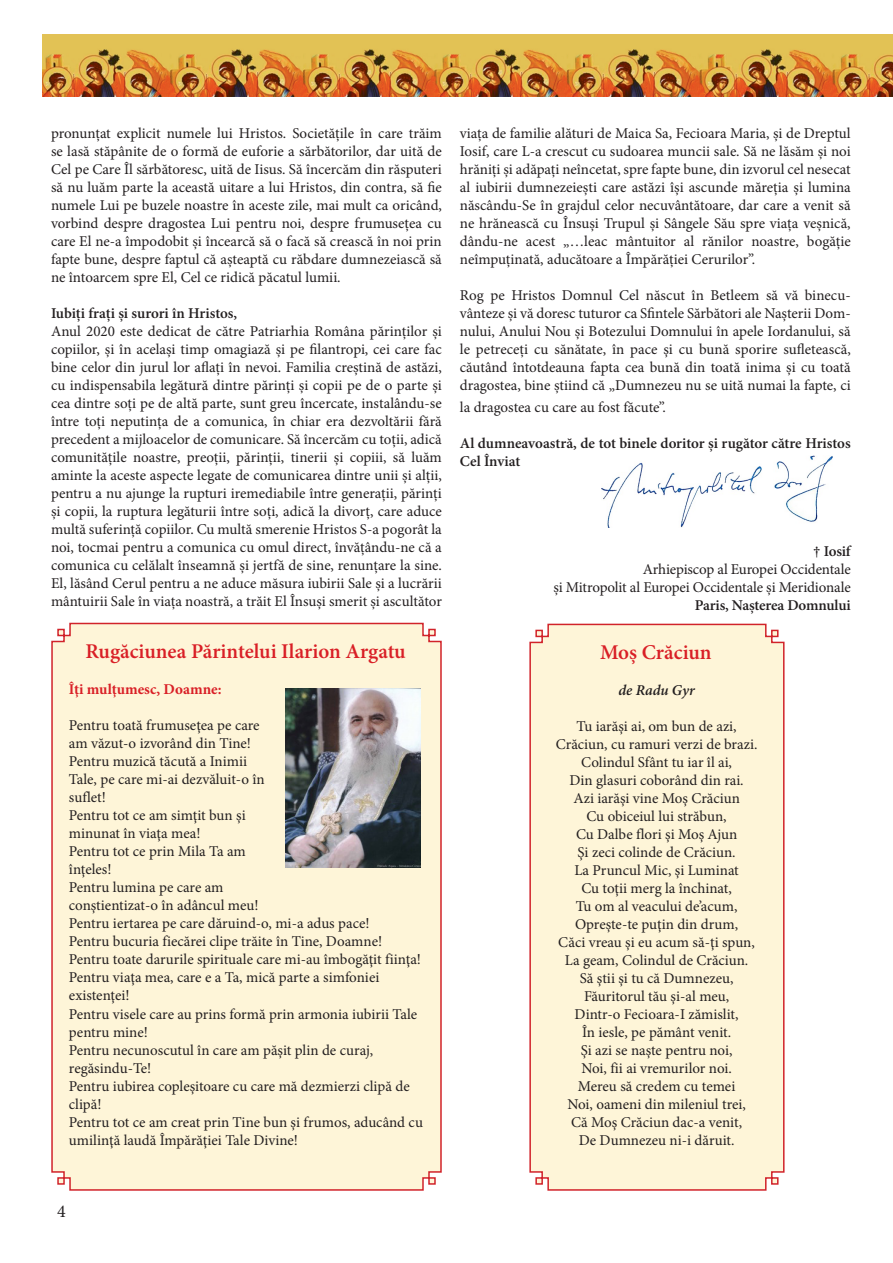
<style>
.page{position:relative;width:893px;height:1263px;background:#fff}
.page>*{position:absolute;margin:0;border:0;box-sizing:border-box;transform-origin:0 0}
.Titlu{font:600 21px "Minion Pro";color:#d91f26}
.t1{font:18px "Minion Pro";color:#231f20}
.Titlu-2{font:15px/18px "Minion Pro";color:#231f20}
.Text{font:600 15px/18px "Minion Pro";letter-spacing:-.005em;color:#231f20}
.Text-2{font:15px "Minion Pro";letter-spacing:-.01em;color:#231f20}
.Titlu-3{font:700 15px "Minion Pro";color:#d91f26}
.Titlu-4{font:italic 600 15px "Minion Pro";letter-spacing:-.005em;color:#231f20}
</style>
<div class="page">
<img style="left:43px;top:34px;width:850px;height:63px">
<div style="left:51px;top:622px;width:391px;height:569px;background:#fef5d8"></div>
<img style="left:601px;top:456px;width:232px;height:72px">
<img style="left:285px;top:688px;width:136px;height:179px">
<div style="left:529px;top:623px;width:256px;height:568px;background:#fef5d8"></div>
<p class="Titlu-2" style="left:51px;top:124px;width:392px;text-align:justify">pronunțat explicit numele lui Hristos. Societățile în care trăim se lasă stăpânite de o formă de euforie a sărbătorilor, dar uită de Cel pe Care Îl sărbătoresc, uită de Iisus. Să încercăm din răsputeri să nu luăm parte la această uitare a lui Hristos, din contra, să fie numele Lui pe buzele noastre în aceste zile, mai mult ca oricând, vorbind despre dragostea Lui pentru noi, despre frumusețea cu care El ne-a împodobit și încearcă să o facă să crească în noi prin fapte bune, despre faptul că așteaptă cu răbdare dumnezeiască să ne întoarcem spre El, Cel ce ridică păcatul lumii.</p>
<p class="Text" style="left:51px;top:304px;width:188px">Iubiți frați și surori în Hristos,</p>
<p class="Titlu-2" style="left:51px;top:322px;width:392px;text-align:justify">Anul 2020 este dedicat de către Patriarhia Româna părinților și copiilor, și în același timp omagiază și pe filantropi, cei care fac bine celor din jurul lor aflați în nevoi. Familia creștină de astăzi, cu indispensabila legătură dintre părinți și copii pe de o parte și cea dintre soți pe de altă parte, sunt greu încercate, instalându-se între toți neputința de a comunica, în chiar era dezvoltării fără precedent a mijloacelor de comunicare. Să încercăm cu toții, adică comunitățile noastre, preoții, părinții, tinerii și copiii, să luăm aminte la aceste aspecte legate de comunicarea dintre unii și alții, pentru a nu ajunge la rupturi iremediabile între generații, părinți și copii, la ruptura legăturii între soți, adică la divorț, care aduce multă suferință copiilor. Cu multă smerenie Hristos S-a pogorât la noi, tocmai pentru a comunica cu omul direct, învățându-ne că a comunica cu celălalt înseamnă și jertfă de sine, renunțare la sine.<br>El, lăsând Cerul pentru a ne aduce măsura iubirii Sale și a lucrării mântuirii Sale în viața noastră, a trăit El Însuși smerit și ascultător</p>
<p class="Titlu" style="left:85px;top:637px;width:322px">Rugăciunea Părintelui Ilarion Argatu</p>
<p class="Titlu-3" style="left:69px;top:679px;width:154px">Îţi mulţumesc, Doamne:</p>
<p class="Titlu-2" style="left:69px;top:717px;width:192px">Pentru toată frumuseţea pe care am văzut-o izvorând din Tine!</p>
<p class="Titlu-2" style="left:69px;top:753px;width:197px">Pentru muzică tăcută a Inimii<br>Tale, pe care mi-ai dezvăluit-o în suflet!</p>
<p class="Titlu-2" style="left:69px;top:807px;width:178px">Pentru tot ce am simţit bun şi minunat în viaţa mea!</p>
<p class="Titlu-2" style="left:69px;top:843px;width:178px">Pentru tot ce prin Mila Ta am înţeles!</p>
<p class="Titlu-2" style="left:69px;top:879px;width:191px">Pentru lumina pe care am conştientizat-o în adâncul meu!</p>
<p class="Titlu-2" style="left:69px;top:915px;width:302px">Pentru iertarea pe care dăruind-o, mi-a adus pace!</p>
<p class="Titlu-2" style="left:69px;top:933px;width:315px">Pentru bucuria fiecărei clipe trăite în Tine, Doamne!</p>
<p class="Titlu-2" style="left:69px;top:951px;width:354px">Pentru toate darurile spirituale care mi-au îmbogăţit fiinţa!</p>
<p class="Titlu-2" style="left:69px;top:969px;width:312px">Pentru viaţa mea, care e a Ta, mică parte a simfoniei existenţei!</p>
<p class="Titlu-2" style="left:69px;top:1005px;width:350px">Pentru visele care au prins formă prin armonia iubirii Tale pentru mine!</p>
<p class="Titlu-2" style="left:69px;top:1041px;width:306px">Pentru necunoscutul în care am păşit plin de curaj, regăsindu-Te!</p>
<p class="Titlu-2" style="left:69px;top:1077px;width:342px">Pentru iubirea copleşitoare cu care mă dezmierzi clipă de clipă!</p>
<p class="Titlu-2" style="left:69px;top:1113px;width:356px">Pentru tot ce am creat prin Tine bun şi frumos, aducând cu umilinţă laudă Împărăţiei Tale Divine!</p>
<p class="Titlu-2" style="left:460px;top:124px;width:392px;text-align:justify">viața de familie alături de Maica Sa, Fecioara Maria, și de Dreptul Iosif, care L-a crescut cu sudoarea muncii sale. Să ne lăsăm și noi hrăniți și adăpați neîncetat, spre fapte bune, din izvorul cel nesecat al iubirii dumnezeiești care astăzi își ascunde măreția și lumina născându-Se în grajdul celor necuvântătoare, dar care a venit să ne hrănească cu Însuși Trupul și Sângele Său spre viața veșnică, dându-ne acest „…leac mântuitor al rănilor noastre, bogăție neîmpuținată, aducătoare a Împărăției Cerurilor”.</p>
<p class="Titlu-2" style="left:460px;top:286px;width:392px;text-align:justify">Rog pe Hristos Domnul Cel născut în Betleem să vă binecu&shy;vânteze și vă doresc tuturor ca Sfintele Sărbători ale Nașterii Dom&shy;nului, Anului Nou și Botezului Domnului în apele Iordanului, să le petreceți cu sănătate, în pace şi cu bună sporire sufletească, căutând întotdeauna fapta cea bună din toată inima și cu toată dragostea, bine știind că „Dumnezeu nu se uită numai la fapte, ci</p>
<p class="Titlu-2" style="left:460px;top:398px;width:207px">la dragostea cu care au fost făcute”.</p>
<p class="Text" style="left:460px;top:434px;width:392px">Al dumneavoastră, de tot binele doritor și rugător către Hristos<br>Cel Înviat</p>
<p class="Text" style="left:813px;top:542px;width:39px">† Iosif</p>
<p class="Text-2" style="left:643px;top:559px;width:210px">Arhiepiscop al Europei Occidentale</p>
<p class="Text-2" style="left:553px;top:577px;width:299px">și Mitropolit al Europei Occidentale și Meridionale</p>
<p class="Text" style="left:695px;top:596px;width:157px">Paris, Nașterea Domnului</p>
<p class="Titlu" style="left:600px;top:638px;width:113px">Moş Crăciun</p>
<p class="Titlu-4" style="left:618px;top:680px;width:78px">de Radu Gyr</p>
<p class="Titlu-2" style="left:577px;top:718px;width:162px">Tu iarăşi ai, om bun de azi,</p>
<p class="Titlu-2" style="left:556px;top:736px;width:203px">Crăciun, cu ramuri verzi de brazi.</p>
<p class="Titlu-2" style="left:581px;top:754px;width:152px">Colindul Sfânt tu iar îl ai,</p>
<p class="Titlu-2" style="left:569px;top:772px;width:176px">Din glasuri coborând din rai.</p>
<p class="Titlu-2" style="left:573px;top:790px;width:168px">Azi iarăşi vine Moş Crăciun</p>
<p class="Titlu-2" style="left:587px;top:808px;width:142px">Cu obiceiul lui străbun,</p>
<p class="Titlu-2" style="left:576px;top:826px;width:163px">Cu Dalbe flori şi Moş Ajun</p>
<p class="Titlu-2" style="left:577px;top:844px;width:160px">Şi zeci colinde de Crăciun.</p>
<p class="Titlu-2" style="left:574px;top:862px;width:166px">La Pruncul Mic, şi Luminat</p>
<p class="Titlu-2" style="left:581px;top:880px;width:152px">Cu toţii merg la închinat,</p>
<p class="Titlu-2" style="left:576px;top:898px;width:163px">Tu om al veacului de’acum,</p>
<p class="Titlu-2" style="left:575px;top:916px;width:165px">Opreşte-te puţin din drum,</p>
<p class="Titlu-2" style="left:558px;top:934px;width:198px">Căci vreau şi eu acum să-ţi spun,</p>
<p class="Titlu-2" style="left:565px;top:952px;width:185px">La geam, Colindul de Crăciun.</p>
<p class="Titlu-2" style="left:580px;top:970px;width:155px">Să ştii şi tu că Dumnezeu,</p>
<p class="Titlu-2" style="left:584px;top:988px;width:147px">Făuritorul tău şi-al meu,</p>
<p class="Titlu-2" style="left:575px;top:1006px;width:165px">Dintr-o Fecioara-I zămislit,</p>
<p class="Titlu-2" style="left:582px;top:1024px;width:151px">În iesle, pe pământ venit.</p>
<p class="Titlu-2" style="left:581px;top:1042px;width:153px">Şi azi se naşte pentru noi,</p>
<p class="Titlu-2" style="left:581px;top:1060px;width:152px">Noi, fii ai vremurilor noi.</p>
<p class="Titlu-2" style="left:578px;top:1078px;width:159px">Mereu să credem cu temei</p>
<p class="Titlu-2" style="left:567px;top:1096px;width:180px">Noi, oameni din mileniul trei,</p>
<p class="Titlu-2" style="left:571px;top:1114px;width:172px">Că Moş Crăciun dac-a venit,</p>
<p class="Titlu-2" style="left:579px;top:1132px;width:157px">De Dumnezeu ni-i dăruit.</p>
<p class="t1" style="left:57px;top:1199px;width:10px">4</p>
</div>
